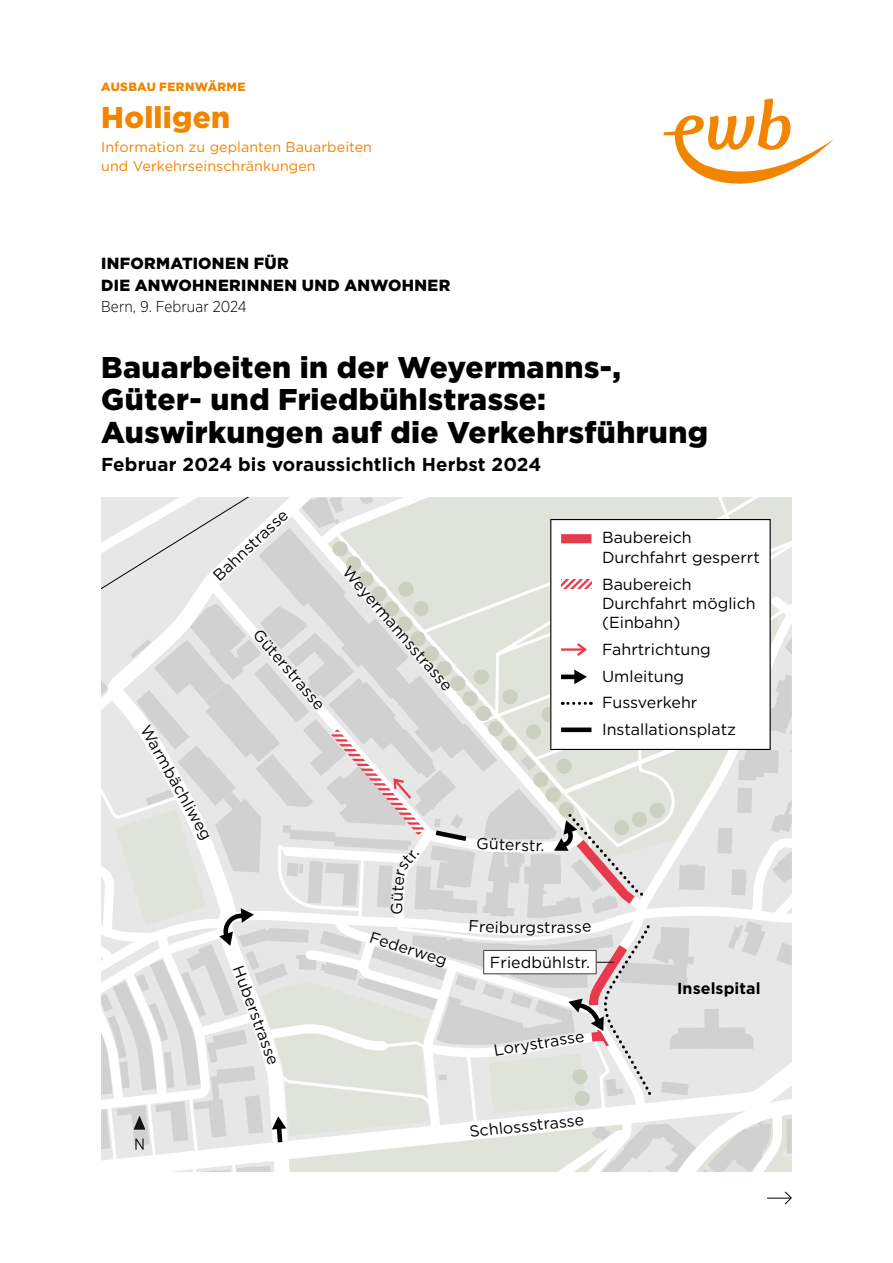
<style>
.page{position:relative;width:893px;height:1263px;background:#fff}
.page>*{position:absolute;margin:0;border:0;box-sizing:border-box;transform-origin:0 0}
.t1{font:900 30px/32.5px "Gotham";letter-spacing:.01em;color:#000}
.t2{font:900 30px "Gotham";letter-spacing:.01em;color:#f18500}
.t3{font:700 18.75px "Gotham";letter-spacing:.005em;color:#000}
.t4{font:900 16.2px/21.8px "Gotham";letter-spacing:.025em;color:#000}
.t5{font:16.05px/19.2px "Gotham";color:#000}
.t6{font:700 16.05px "Gotham";letter-spacing:.005em;color:#000}
.t7{font:300 15.75px "Gotham Narrow";letter-spacing:.005em;color:#000}
.t8{font:14.25px/18.8px "Gotham";letter-spacing:.005em;color:#f18500}
.t9{font:900 12px "Gotham";letter-spacing:.03em;color:#f18500}
</style>
<div class="page">
<svg style="left:663px;top:99px;width:170px;height:85px"></svg>
<svg style="left:767px;top:1191px;width:25px;height:14px"></svg>
<svg style="left:101px;top:497px;width:691px;height:675px"></svg>
<p class="t9" style="left:101px;top:79px;width:146px">AUSBAU FERNWÄRME</p>
<h1 class="t2" style="left:101px;top:97px;width:131px">Holligen</h1>
<p class="t8" style="left:101px;top:138px;width:272px">Information zu geplanten Bauarbeiten und Verkehrseinschränkungen</p>
<p class="t4" style="left:101px;top:252px;width:351px">INFORMATIONEN FÜR<br>DIE ANWOHNERINNEN UND ANWOHNER</p>
<p class="t7" style="left:101px;top:297px;width:147px">Bern, 9. Februar 2024</p>
<h1 class="t1" style="left:101px;top:350px;width:608px">Bauarbeiten in der Weyermanns-,<br>Güter- und Friedbühlstrasse:<br>Auswirkungen auf die Verkehrsführung</h1>
<p class="t3" style="left:101px;top:452px;width:442px">Februar 2024 bis voraussichtlich Herbst 2024</p>
<p class="t5" style="left:209px;top:570px;width:98px;rotate:-43deg">Bahnstrasse</p>
<p class="t5" style="left:154px;top:721px;width:131px;rotate:61deg">Warmbächliweg</p>
<p class="t5" style="left:264px;top:625px;width:102px;rotate:49deg">Güterstrasse</p>
<p class="t5" style="left:353px;top:562px;width:160px;rotate:49deg">Weyermannsstrasse</p>
<p class="t5" style="left:477px;top:833px;width:70px;rotate:2deg">Güterstr.</p>
<p class="t5" style="left:602px;top:528px;width:159px">Baubereich<br>Durchfahrt gesperrt</p>
<p class="t5" style="left:602px;top:574px;width:155px">Baubereich<br>Durchfahrt möglich (Einbahn)</p>
<p class="t5" style="left:602px;top:635px;width:135px;line-height:26.8px">Fahrtrichtung<br>Umleitung<br>Fussverkehr<br>Installationsplatz</p>
<p class="t5" style="left:248px;top:963px;width:106px;rotate:70deg">Huberstrasse</p>
<p class="t5" style="left:373px;top:927px;width:82px;rotate:18deg">Federweg</p>
<p class="t5" style="left:509px;top:918px;width:43px">urgst</p>
<p class="t5" style="left:490px;top:952px;width:102px">Friedbühlstr.</p>
<p class="t5" style="left:492px;top:1040px;width:93px;rotate:-9deg">Lorystrasse</p>
<p class="t5" style="left:468px;top:1122px;width:117px;rotate:-6deg">Schlossstrasse</p>
<p class="t6" style="left:677px;top:978px;width:85px">Inselspital</p>
</div>
